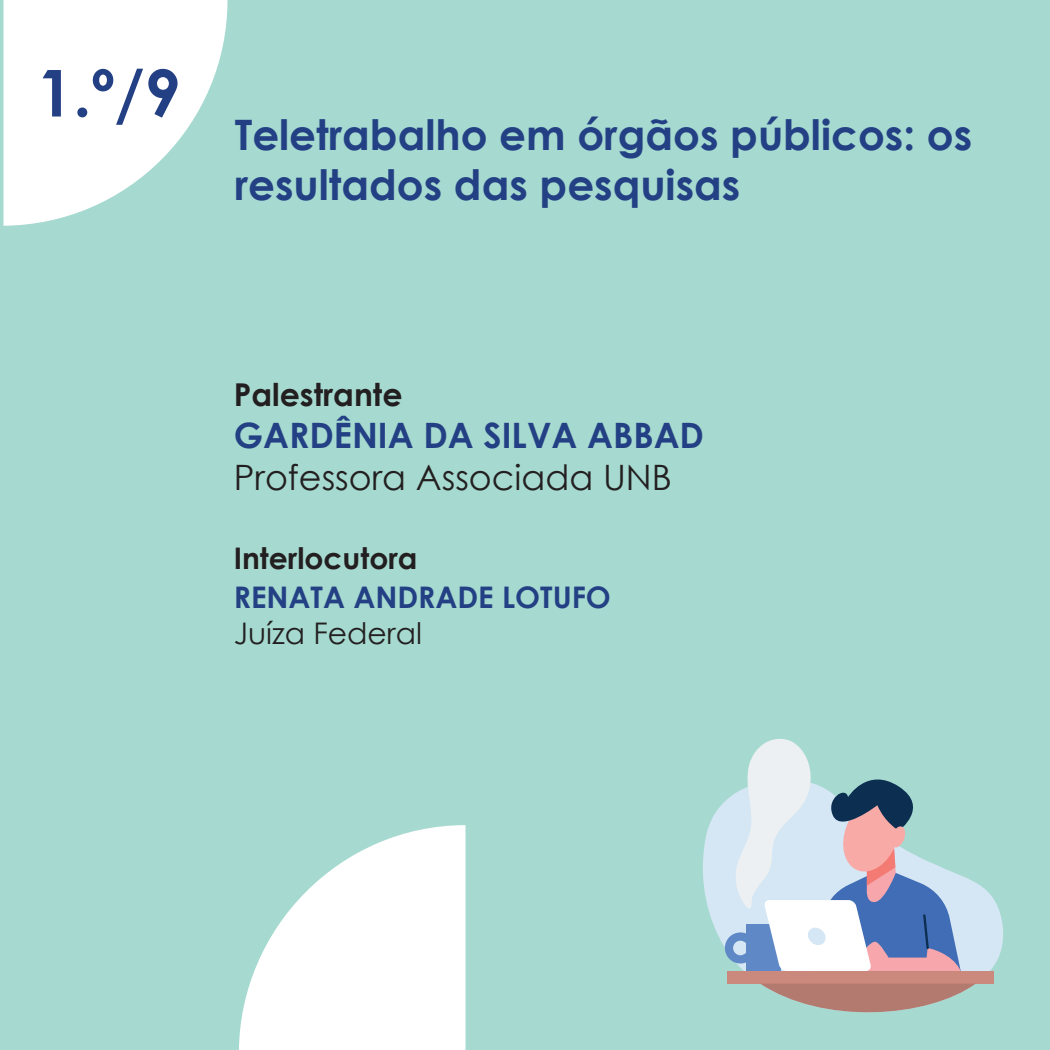
<style>
.page{position:relative;width:1050px;height:1050px;background:#a6dad0}
.page>*{position:absolute;margin:0;border:0;box-sizing:border-box;transform-origin:0 0}
.t1{font:700 64.75px "Century Gothic";color:#234084}
.t2{font:700 42px/50.4px "Century Gothic";color:#234084}
.t3{font:35px "Century Gothic";color:#231f20}
.t4{font:700 35px "Century Gothic";color:#234084}
.t5{font:700 31.5px "Century Gothic";color:#231f20}
.t6{font:700 29.75px "Century Gothic";color:#234084}
.t7{font:700 29.75px "Century Gothic";color:#231f20}
.t8{font:29.75px "Century Gothic";color:#231f20}
</style>
<div class="page">
<svg style="left:4px;top:0;width:224px;height:226px;fill:#fff"></svg>
<svg style="left:239px;top:825px;width:226px;height:225px;fill:#fff"></svg>
<svg style="left:703px;top:801px;width:300px;height:170px"></svg>
<div style="left:727px;top:971px;width:267px;height:13px;background:#cb887c"></div>
<svg style="left:761px;top:984px;width:214px;height:29px"></svg>
<svg style="left:725px;top:739px;width:236px;height:232px"></svg>
<h1 class="t1" style="left:37px;top:44px;width:145px">1.º/9</h1>
<p class="t2" style="left:235px;top:108px;width:739px">Teletrabalho em órgãos públicos: os resultados das pesquisas</p>
<p class="t5" style="left:234px;top:371px;width:170px">Palestrante</p>
<p class="t4" style="left:234px;top:409px;width:472px">GARDÊNIA DA SILVA ABBAD</p>
<p class="t3" style="left:234px;top:453px;width:440px">Professora Associada UNB</p>
<p class="t7" style="left:234px;top:535px;width:185px">Interlocutora</p>
<p class="t6" style="left:234px;top:575px;width:379px">RENATA ANDRADE LOTUFO</p>
<p class="t8" style="left:234px;top:612px;width:190px">Juíza Federal</p>
</div>
